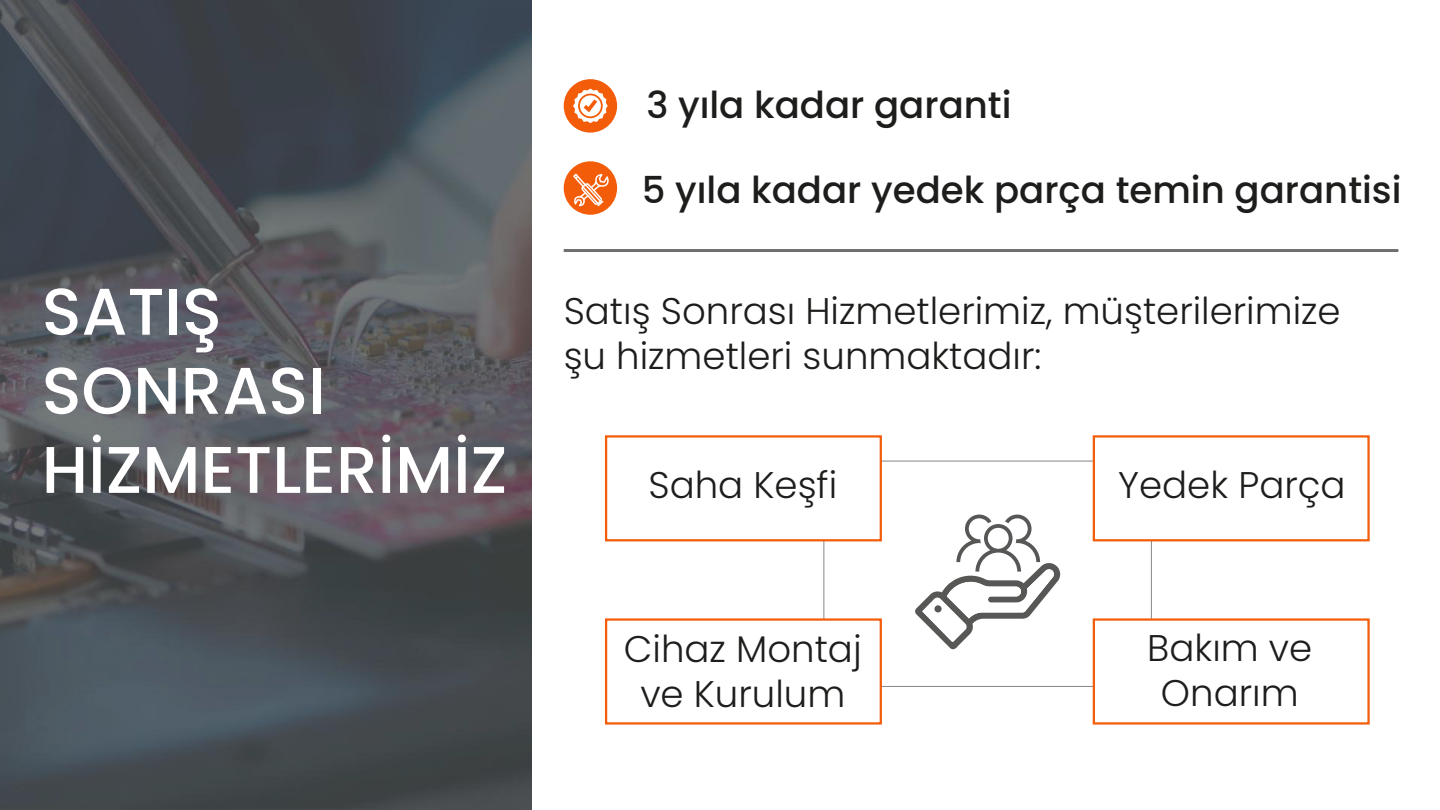
<style>
.page{position:relative;width:1440px;height:810px;background:#fff}
.page>*{position:absolute;margin:0;border:0;box-sizing:border-box;transform-origin:0 0}
.t1{font:500 65.93px/79.1px "Poppins";color:#fff}
.t2{font:300 37.05px/44.5px "Poppins";color:#1d1d1b;text-align:center}
.t3{font:500 37.05px "Poppins";color:#1d1d1b}
</style>
<div class="page">
<img style="left:0;top:0;width:532px;height:810px">
<div style="left:823px;top:461px;width:329px;height:226px;background:#fff;border:1px solid #878787"></div>
<hr style="left:564px;top:249px;width:834px;height:3px;background:#706f6f">
<div style="left:605px;top:435px;width:277px;height:106px;background:#fff;border:2px solid #f35c09"></div>
<div style="left:605px;top:618px;width:277px;height:107px;background:#fff;border:2px solid #f35c09"></div>
<div style="left:1093px;top:435px;width:277px;height:106px;background:#fff;border:2px solid #f35c09"></div>
<div style="left:1093px;top:618px;width:277px;height:107px;background:#fff;border:2px solid #f35c09"></div>
<svg style="left:915px;top:515px;width:145px;height:135px"></svg>
<div style="left:564px;top:79px;width:53px;height:54px;background:#f35c09;border-radius:50%"></div>
<div style="left:564px;top:161px;width:53px;height:54px;background:#f35c09;border-radius:50%"></div>
<svg style="left:573px;top:89px;width:35px;height:34px"></svg>
<svg style="left:573px;top:174px;width:36px;height:32px"></svg>
<h1 class="t1" style="left:42px;top:272px;width:467px">SATIŞ<br>SONRASI<br>HİZMETLERİMİZ</h1>
<p class="t3" style="left:646px;top:84px;width:367px">3 yıla kadar garanti</p>
<p class="t3" style="left:642px;top:169px;width:761px">5 yıla kadar yedek parça temin garantisi</p>
<p class="t2" style="left:564px;top:289px;width:779px;text-align:left">Satış Sonrası Hizmetlerimiz, müşterilerimize şu hizmetleri sunmaktadır:</p>
<p class="t2" style="left:649px;top:463px;width:190px">Saha Keşfi</p>
<p class="t2" style="left:1118px;top:463px;width:229px">Yedek Parça</p>
<p class="t2" style="left:624px;top:627px;width:239px">Cihaz Montaj ve Kurulum</p>
<p class="t2" style="left:1147px;top:626px;width:167px">Bakım ve<br>Onarım</p>
</div>
